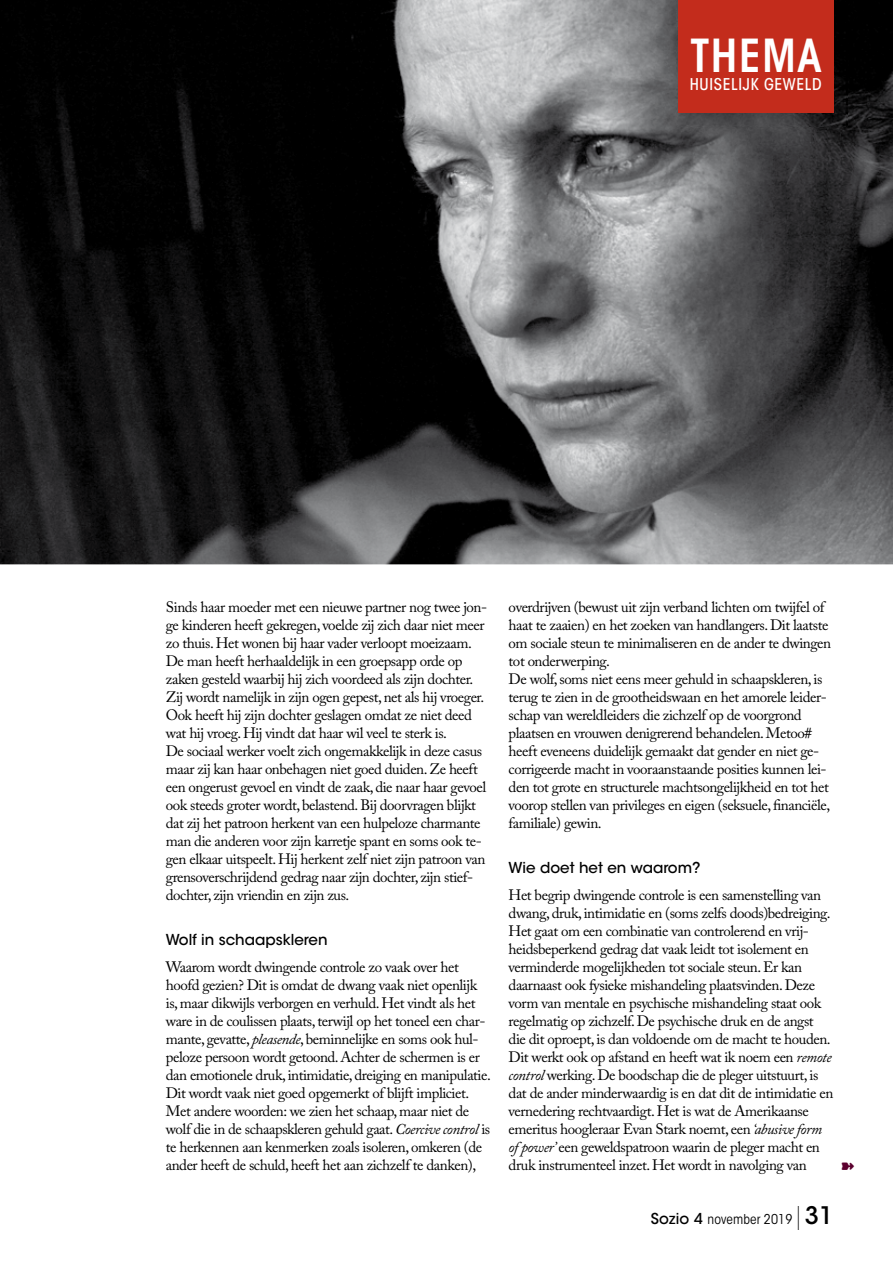
<style>
.page{position:relative;width:893px;height:1263px;background:#fff}
.page>*{position:absolute;margin:0;border:0;box-sizing:border-box;transform-origin:0 0}
.t1{font:600 condensed 45.15px "ITC Avant Garde Std";letter-spacing:.03em;color:#fff}
.t2{font:500 condensed 16.2px "ITC Avant Garde Std";letter-spacing:.04em;color:#fff}
.t3{font:15px/18px "Adobe Caslon Pro";letter-spacing:-.03em;color:#000}
.t4{font:500 15px "ITC Avant Garde Std";color:#000}
.t5{font:condensed 13.5px "ITC Avant Garde Std";letter-spacing:.01em;color:#000}
.s1{font-style:italic}
.s2{font-weight:500;font-stretch:normal;font-size:15px}
.s3{font-weight:200;font-size:24px}
.s4{font-weight:500;font-stretch:normal;font-size:24px}
</style>
<div class="page">
<img style="left:0;top:0;width:893px;height:564px">
<img style="left:676px;top:0;width:171px;height:126px">
<div style="left:678px;top:0;width:155px;height:112px;background:#c32c1c"></div>
<h1 class="t1" style="left:690px;top:27px;width:133px">THEMA</h1>
<p class="t2" style="left:690px;top:74px;width:133px">HUISELIJK GEWELD</p>
<p class="t3" style="left:166px;top:598px;width:323px">Sinds haar moeder met een nieuwe partner nog twee jon&shy;ge kinderen heeft gekregen, voelde zij zich daar niet meer zo thuis. Het wonen bij haar vader verloopt moeizaam.<br>De man heeft herhaaldelijk in een groepsapp orde op zaken gesteld waarbij hij zich voordeed als zijn dochter.<br>Zij wordt namelijk in zijn ogen gepest, net als hij vroeger.<br>Ook heeft hij zijn dochter geslagen omdat ze niet deed wat hij vroeg. Hij vindt dat haar wil veel te sterk is.<br>De sociaal werker voelt zich ongemakkelijk in deze casus maar zij kan haar onbehagen niet goed duiden. Ze heeft een ongerust gevoel en vindt de zaak, die naar haar gevoel ook steeds groter wordt, belastend. Bij doorvragen blijkt dat zij het patroon herkent van een hulpeloze charmante man die anderen voor zijn karretje spant en soms ook te&shy;gen elkaar uitspeelt. Hij herkent zelf niet zijn patroon van grensoverschrijdend gedrag naar zijn dochter, zijn stief&shy;dochter, zijn vriendin en zijn zus.</p>
<p class="t4" style="left:166px;top:930px;width:163px">Wolf in schaapskleren</p>
<p class="t3" style="left:166px;top:958px;width:326px">Waarom wordt dwingende controle zo vaak over het hoofd gezien? Dit is omdat de dwang vaak niet openlijk is, maar dikwijls verborgen en verhuld. Het vindt als het ware in de coulissen plaats, terwijl op het toneel een char&shy;mante, gevatte, <span class="s1">pleasende</span>, beminnelijke en soms ook hul&shy;peloze persoon wordt getoond. Achter de schermen is er dan emotionele druk, intimidatie, dreiging en manipulatie.<br>Dit wordt vaak niet goed opgemerkt of blijft impliciet.<br>Met andere woorden: we zien het schaap, maar niet de wolf die in de schaapskleren gehuld gaat. <span class="s1">Coercive control</span> is te herkennen aan kenmerken zoals isoleren, omkeren (de ander heeft de schuld, heeft het aan zichzelf te danken),</p>
<p class="t3" style="left:509px;top:598px;width:324px">overdrijven (bewust uit zijn verband lichten om twijfel of haat te zaaien) en het zoeken van handlangers. Dit laatste om sociale steun te minimaliseren en de ander te dwingen tot onderwerping.<br>De wolf, soms niet eens meer gehuld in schaapskleren, is terug te zien in de grootheidswaan en het amorele leider&shy;schap van wereldleiders die zichzelf op de voorgrond plaatsen en vrouwen denigrerend behandelen. Metoo# heeft eveneens duidelijk gemaakt dat gender en niet ge&shy;corrigeerde macht in vooraanstaande posities kunnen lei&shy;den tot grote en structurele machtsongelijkheid en tot het voorop stellen van privileges en eigen (seksuele, financiële, familiale) gewin.</p>
<p class="t4" style="left:509px;top:858px;width:194px">Wie doet het en waarom?</p>
<p class="t3" style="left:509px;top:886px;width:326px">Het begrip dwingende controle is een samenstelling van dwang, druk, intimidatie en (soms zelfs doods)bedreiging.<br>Het gaat om een combinatie van controlerend en vrij&shy;heidsbeperkend gedrag dat vaak leidt tot isolement en verminderde mogelijkheden tot sociale steun. Er kan daarnaast ook fysieke mishandeling plaatsvinden. Deze vorm van mentale en psychische mishandeling staat ook regelmatig op zichzelf. De psychische druk en de angst die dit oproept, is dan voldoende om de macht te houden.<br>Dit werkt ook op afstand en heeft wat ik noem een <span class="s1">remote control</span> werking. De boodschap die de pleger uitstuurt, is dat de ander minderwaardig is en dat dit de intimidatie en vernedering rechtvaardigt. Het is wat de Amerikaanse emeritus hoogleraar Evan Stark noemt, een <span class="s1">‘abusive form of power’</span> een geweldspatroon waarin de pleger macht en druk instrumenteel inzet. Het wordt in navolging van</p>
<p class="t5" style="left:651px;top:1211px;width:184px"><span class="s2">Sozio 4</span> november 2019<span class="s3">|</span><span class="s4">31</span></p>
</div>
